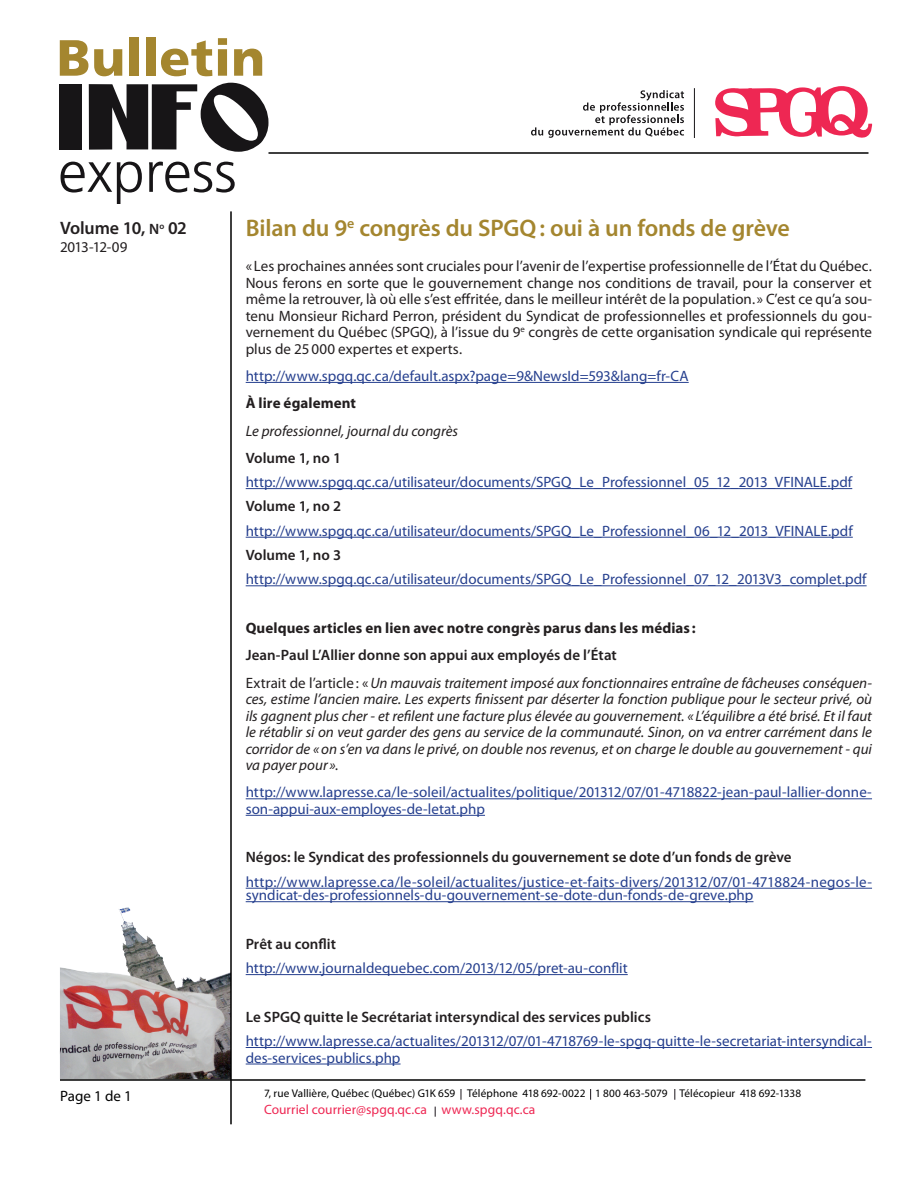
<style>
.page{position:relative;width:918px;height:1188px;background:#fff}
.page>*{position:absolute;margin:0;border:0;box-sizing:border-box;transform-origin:0 0}
.t1{font:600 24px "Myriad Pro";letter-spacing:-.005em;color:#a4862f}
.t2{font:600 18px "Myriad Pro";letter-spacing:-.01em;color:#231f20}
.t3{font:15px/16.5px "Myriad Pro";color:#253f8e}
.t4{font:italic 15px/16.5px "Myriad Pro";color:#231f20}
.t5{font:15px/16.5px "Myriad Pro";color:#231f20;text-align:justify}
.t6{font:600 15px "Myriad Pro";color:#231f20}
.t7{font:700 15px "Myriad Pro";letter-spacing:.005em;color:#231f20}
.t8{font:15px "Myriad Pro";color:#000}
.t9{font:13.5px "Myriad Pro";letter-spacing:.005em;color:#ee2753}
.t10{font:11.25px "Myriad Pro";letter-spacing:.01em;color:#000}
.s1{font-size:15px}
.s2{font-weight:600;font-style:normal}
.s3{font-style:normal}
</style>
<div class="page">
<img style="left:60px;top:908px;width:170px;height:171px">
<svg style="left:715px;top:86px;width:158px;height:52px"></svg>
<svg style="left:531px;top:90px;width:153px;height:48px"></svg>
<hr style="left:694px;top:88px;width:1px;height:50px;background:#171517">
<div style="left:60px;top:84px;width:22px;height:65px;background:#171517"></div>
<svg style="left:89px;top:83px;width:179px;height:69px"></svg>
<svg style="left:61px;top:162px;width:81px;height:42px"></svg>
<svg style="left:149px;top:162px;width:86px;height:31px"></svg>
<svg style="left:60px;top:40px;width:28px;height:36px"></svg>
<svg style="left:94px;top:49px;width:28px;height:27px"></svg>
<div style="left:129px;top:38px;width:10px;height:38px;background:#a4862f"></div>
<div style="left:146px;top:38px;width:9px;height:38px;background:#a4862f"></div>
<svg style="left:161px;top:40px;width:51px;height:36px"></svg>
<svg style="left:218px;top:38px;width:9px;height:38px"></svg>
<svg style="left:234px;top:49px;width:28px;height:27px"></svg>
<hr style="left:230px;top:211px;width:2px;height:913px;background:#000">
<hr style="left:268px;top:152px;width:600px;height:2px;background:#000">
<hr style="left:60px;top:1079px;width:805px;height:2px;background:#000">
<hr style="left:246px;top:382px;width:443px;height:1px;background:#253f8e">
<hr style="left:246px;top:488px;width:606px;height:1px;background:#253f8e">
<hr style="left:246px;top:537px;width:607px;height:1px;background:#253f8e">
<hr style="left:246px;top:585px;width:621px;height:1px;background:#253f8e">
<hr style="left:246px;top:798px;width:626px;height:1px;background:#253f8e">
<hr style="left:246px;top:815px;width:239px;height:1px;background:#253f8e">
<hr style="left:246px;top:888px;width:626px;height:1px;background:#253f8e">
<hr style="left:246px;top:901px;width:507px;height:1px;background:#253f8e">
<hr style="left:246px;top:974px;width:382px;height:1px;background:#253f8e">
<hr style="left:246px;top:1047px;width:626px;height:1px;background:#253f8e">
<hr style="left:246px;top:1064px;width:155px;height:1px;background:#253f8e">
<p class="t2" style="left:60px;top:217px;width:128px">Volume 10, <span class="s1">N</span><sup>o</sup> 02</p>
<p class="t5" style="left:60px;top:239px;width:69px">2013-12-09</p>
<p class="t8" style="left:60px;top:1086px;width:73px">Page 1 de 1</p>
<h1 class="t1" style="left:246px;top:213px;width:546px">Bilan du 9<sup>e</sup> congrès du SPGQ: oui à un fonds de grève</h1>
<p class="t5" style="left:246px;top:258px;width:628px">« Les prochaines années sont cruciales pour l’avenir de l’expertise professionnelle de l’État du Québec.<br>Nous ferons en sorte que le gouvernement change nos conditions de travail, pour la conserver et même la retrouver, là où elle s’est effritée, dans le meilleur intérêt de la population. » C’est ce qu’a sou&shy;tenu Monsieur Richard Perron, président du Syndicat de professionnelles et professionnels du gou&shy;vernement du Québec (SPGQ), à l’issue du 9<sup>e</sup> congrès de cette organisation syndicale qui représente plus de 25000 expertes et experts.</p>
<p class="t3" style="left:246px;top:367px;width:445px">http://www.spgq.qc.ca/default.aspx?page=9&amp;NewsId=593&amp;lang=fr-CA</p>
<p class="t7" style="left:246px;top:393px;width:112px">À lire également</p>
<p class="t4" style="left:246px;top:422px;width:214px">Le professionnel, journal du congrès</p>
<p class="t6" style="left:246px;top:448px;width:97px">Volume 1, no 1</p>
<p class="t3" style="left:246px;top:474px;width:608px">http://www.spgq.qc.ca/utilisateur/documents/SPGQ_Le_Professionnel_05_12_2013_VFINALE.pdf</p>
<p class="t6" style="left:246px;top:497px;width:97px">Volume 1, no 2</p>
<p class="t3" style="left:246px;top:522px;width:609px">http://www.spgq.qc.ca/utilisateur/documents/SPGQ_Le_Professionnel_06_12_2013_VFINALE.pdf</p>
<p class="t6" style="left:246px;top:545px;width:97px">Volume 1, no 3</p>
<p class="t3" style="left:246px;top:571px;width:622px">http://www.spgq.qc.ca/utilisateur/documents/SPGQ_Le_Professionnel_07_12_2013V3_complet.pdf</p>
<p class="t7" style="left:246px;top:618px;width:452px">Quelques articles en lien avec notre congrès parus dans les médias :</p>
<p class="t4" style="left:246px;top:641px;width:628px;line-height:27.3px"><span class="s2">Jean-Paul L’Allier donne son appui aux employés de l’État<br></span><span class="s3">Extrait de l’article: «</span>Un mauvais traitement imposé aux fonctionnaires entraîne de fâcheuses conséquen-</p>
<p class="t4" style="left:246px;top:690px;width:628px;text-align:justify">ces, estime l’ancien maire. Les experts finissent par déserter la fonction publique pour le secteur privé, où ils gagnent plus cher - et refilent une facture plus élevée au gouvernement. « L’équilibre a été brisé. Et il faut le rétablir si on veut garder des gens au service de la communauté. Sinon, on va entrer carrément dans le corridor de «on s’en va dans le privé, on double nos revenus, et on charge le double au gouvernement - qui va payer pour ».</p>
<p class="t3" style="left:246px;top:784px;width:628px">http://www.lapresse.ca/le-soleil/actualites/politique/201312/07/01-4718822-jean-paul-lallier-donne&shy;son-appui-aux-employes-de-letat.php</p>
<p class="t6" style="left:246px;top:848px;width:547px">Négos: le Syndicat des professionnels du gouvernement se dote d’un fonds de grève</p>
<p class="t3" style="left:246px;top:875px;width:628px;line-height:13.5px">http://www.lapresse.ca/le-soleil/actualites/justice-et-faits-divers/201312/07/01-4718824-negos-le&shy;syndicat-des-professionnels-du-gouvernement-se-dote-dun-fonds-de-greve.php</p>
<p class="t6" style="left:246px;top:934px;width:92px">Prêt au conflit</p>
<p class="t3" style="left:246px;top:960px;width:384px">http://www.journaldequebec.com/2013/12/05/pret-au-conflit</p>
<p class="t6" style="left:246px;top:1007px;width:407px">Le SPGQ quitte le Secrétariat intersyndical des services publics</p>
<p class="t3" style="left:246px;top:1032px;width:628px">http://www.lapresse.ca/actualites/201312/07/01-4718769-le-spgq-quitte-le-secretariat-intersyndical&shy;des-services-publics.php</p>
<p class="t10" style="left:264px;top:1087px;width:539px">7, rue Vallière, Québec (Québec) G1K 6S9 Téléphone 418 692-0022 1 800 463-5079 Télécopieur 418 692-1338</p>
<p class="t9" style="left:264px;top:1101px;width:273px">Courriel courrier@spgq.qc.ca www.spgq.qc.ca</p>
</div>
